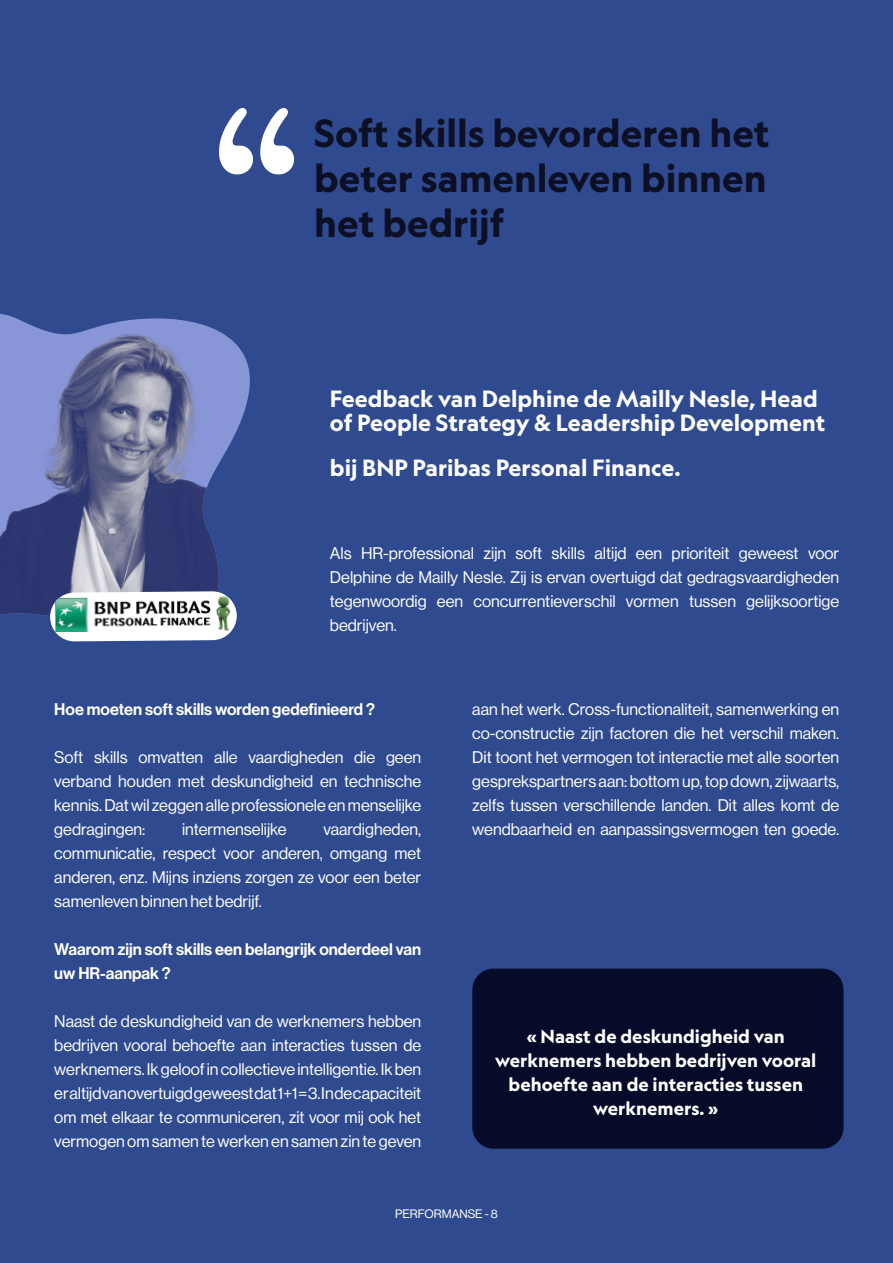
<style>
.page{position:relative;width:893px;height:1263px;background:#2f4a8f}
.page>*{position:absolute;margin:0;border:0;box-sizing:border-box;transform-origin:0 0}
.t1{font:700 37.5px/45px "Geograph";color:#0d0f24;text-align:justify}
.t2{font:700 22.5px/24px "Geograph";color:#fff}
.t3{font:700 18px/24px "Geograph";color:#fff;text-align:center}
.Body_text{font:16.5px/24px "N Haas Grotesk DS Pro 55 Rg";color:#fff;text-align:justify}
.Body_text-2{font:16.5px/24px "N Haas Grotesk DS Pro 65 Md";color:#fff}
.t4{font:12px "N Haas Grotesk DS Pro 55 Rg";color:#fff}
</style>
<div class="page">
<div style="left:472px;top:968px;width:371px;height:181px;background:#050b28;border-radius:21px"></div>
<img style="left:0;top:313px;width:250px;height:303px">
<svg style="left:50px;top:591px;width:187px;height:50px;background:#d1d5e4"></svg>
<img style="left:55px;top:596px;width:175px;height:36px">
<svg style="left:219px;top:108px;width:75px;height:66px"></svg>
<p class="t1" style="left:314px;top:110px;width:457px">Soft skills bevorderen het beter samenleven binnen het bedrijf</p>
<p class="t2" style="left:330px;top:386px;width:497px">Feedback van Delphine de Mailly Nesle, Head of People Strategy &amp; Leadership Development</p>
<p class="t2" style="left:330px;top:455px;width:352px">bij BNP Paribas Personal Finance.</p>
<p class="Body_text" style="left:330px;top:540px;width:511px">Als HR-professional zijn soft skills altijd een prioriteit geweest voor Delphine de Mailly Nesle. Zij is ervan overtuigd dat gedragsvaardigheden tegenwoordig een concurrentieverschil vormen tussen gelijksoortige bedrijven.</p>
<p class="Body_text-2" style="left:54px;top:696px;width:322px">Hoe moeten soft skills worden gedefinieerd ?</p>
<p class="Body_text" style="left:54px;top:744px;width:368px">Soft skills omvatten alle vaardigheden die geen verband houden met deskundigheid en technische kennis. Dat wil zeggen alle professionele en menselijke gedragingen:</p>
<p class="Body_text" style="left:54px;top:816px;width:368px;text-indent:269px">vaardigheden, communicatie, respect voor anderen, omgang met anderen, enz. Mijns inziens zorgen ze voor een beter samenleven binnen het bedrijf.</p>
<p class="Body_text-2" style="left:54px;top:936px;width:368px">Waarom zijn soft skills een belangrijk onderdeel van uw HR-aanpak ?</p>
<p class="Body_text" style="left:54px;top:1008px;width:369px">Naast de deskundigheid van de werknemers hebben bedrijven vooral behoefte aan interacties tussen de werknemers. Ik geloof in collectieve intelligentie. Ik ben er altijd van overtuigd geweest dat 1+1 = 3. In de capaciteit om met elkaar te communiceren, zit voor mij ook het vermogen om samen te werken en samen zin te geven</p>
<p class="Body_text" style="left:182px;top:816px;width:106px">intermenselijke</p>
<p class="Body_text" style="left:472px;top:696px;width:368px">aan het werk. Cross-functionaliteit, samenwerking en co-constructie zijn factoren die het verschil maken.<br>Dit toont het vermogen tot interactie met alle soorten gesprekspartners aan: bottom up, top down, zijwaarts, zelfs tussen verschillende landen. Dit alles komt de wendbaarheid en aanpassingsvermogen ten goede.</p>
<p class="t3" style="left:495px;top:1024px;width:323px">« Naast de deskundigheid van werknemers hebben bedrijven vooral behoefte aan de interacties tussen werknemers. »</p>
<p class="t4" style="left:395px;top:1205px;width:104px">PERFORMANSE - 8</p>
</div>
